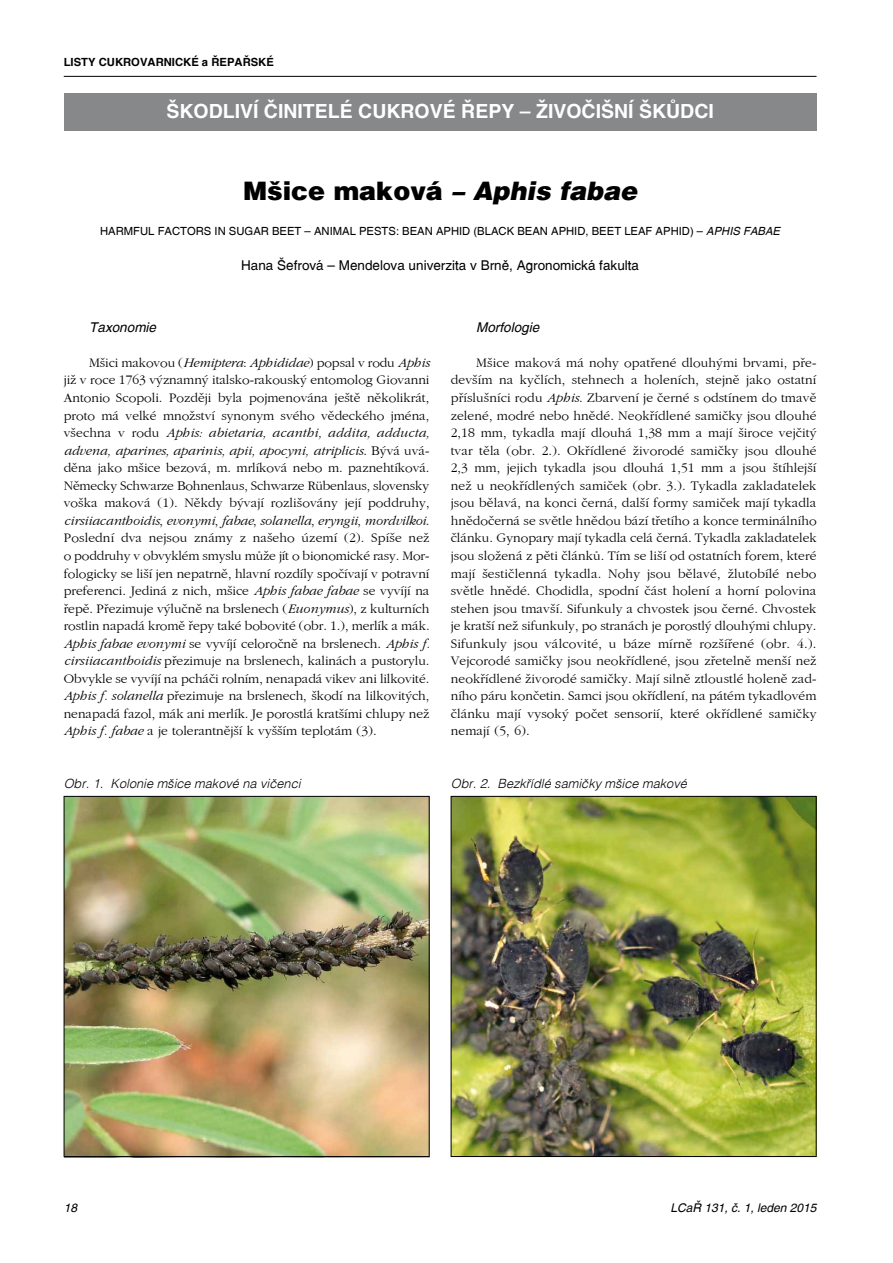
<style>
.page{position:relative;width:893px;height:1263px;background:#fff}
.page>*{position:absolute;margin:0;border:0;box-sizing:border-box;transform-origin:0 0}
.t1{font:25.5px "Switzerland Black Plain";color:#000}
.t2{font:700 19.5px "Switzerland";color:#fff}
.t3{font:13.5px/17.5px "Gatineau";letter-spacing:.005em;color:#000;text-align:justify}
.t4{font:13.5px "Switzerland Plain";color:#000}
.t5{font:italic 13.5px "Switzerland";color:#000}
.t6{font:italic 300 12.75px "Switzerland";color:#000}
.t7{font:italic 12px "Switzerland";color:#000}
.t8{font:11.25px "Switzerland Plain";color:#000}
.t9{font:700 11.25px "Switzerland";color:#000}
.s1{font-family:"Switzerland";font-weight:900;font-style:italic}
.s2{font-family:"Switzerland";font-style:italic}
.s3{font-style:italic}
</style>
<div class="page">
<hr style="left:64px;top:76px;width:752px;height:1px;background:#000">
<div style="left:64px;top:94px;width:752px;height:37px;background:#87888a"></div>
<img style="left:64px;top:798px;width:365px;height:360px">
<div style="left:64px;top:796px;width:365px;height:361px;border:1px solid #000"></div>
<img style="left:453px;top:798px;width:361px;height:357px">
<div style="left:451px;top:796px;width:365px;height:361px;border:1px solid #000"></div>
<p class="t9" style="left:64px;top:55px;width:212px">LISTY CUKROVARNICKÉ A ŘEPAŘSKÉ</p>
<h2 class="t2" style="left:166px;top:100px;width:123px">ŠKODLIVÍ ČINITELÉ</h2>
<h2 class="t2" style="left:358px;top:100px;width:15px">CUKROVÉ</h2>
<h2 class="t2" style="left:461px;top:100px;width:14px">ŘEPY</h2>
<h2 class="t2" style="left:520px;top:100px;width:185px">– ŽIVOČIŠNÍ ŠKŮDCI</h2>
<h1 class="t1" style="left:243px;top:174px;width:395px">Mšice maková <span class="s1">– Aphis fabae</span></h1>
<p class="t8" style="left:100px;top:224px;width:681px">HARMFUL FACTORS IN SUGAR BEET – ANIMAL PESTS: BEAN APHID (BLACK BEAN APHID, BEET LEAF APHID) – <span class="s2">Aphis fabae</span></p>
<p class="t4" style="left:241px;top:257px;width:399px">HANA ŠEFROVÁ – MENDELOVA UNIVERZITA V BRNĚ, AGRONOMICKÁ FAKULTA</p>
<p class="t5" style="left:89px;top:319px;width:69px">Taxonomie</p>
<p class="t3" style="left:64px;top:354px;width:367px;text-indent:26px">Mšici makovou (<span class="s3">Hemiptera</span>: <span class="s3">Aphididae</span>) popsal v rodu <span class="s3">Aphis </span>již v roce 1763 významný italsko-rakouský entomolog Giovanni Antonio Scopoli. Později byla pojmenována ještě několikrát, proto má velké množství synonym svého vědeckého jména, všechna v rodu <span class="s3">Aphis: abietaria, acanthi, addita, adducta, advena, aparines, aparinis, apii, apocyni, atriplicis</span>. Bývá uvá&shy;děna jako mšice bezová, m. mrlíková nebo m. paznehtíková.<br>Německy Schwarze Bohnenlaus, Schwarze Rübenlaus, slovensky voška maková (1). Někdy bývají rozlišovány její poddruhy, <span class="s3">cirsiiacanthoidis</span>, <span class="s3">evonymi</span>, <span class="s3">fabae</span>, <span class="s3">solanella</span>, <span class="s3">eryngii</span>, <span class="s3">mordvilkoi</span>.<br>Poslední dva nejsou známy z našeho území (2). Spíše než o poddruhy v obvyklém smyslu může jít o bionomické rasy. Mor&shy;fologicky se liší jen nepatrně, hlavní rozdíly spočívají v potravní preferenci. Jediná z nich, mšice <span class="s3">Aphis fabae fabae</span> se vyvíjí na řepě. Přezimuje výlučně na brslenech (<span class="s3">Euonymus</span>), z kulturních rostlin napadá kromě řepy také bobovité (obr. 1.), merlík a mák.<br><span class="s3">Aphis fabae evonymi</span> se vyvíjí celoročně na brslenech. <span class="s3">Aphis f. cirsiiacanthoidis</span> přezimuje na brslenech, kalinách a pustorylu.<br>Obvykle se vyvíjí na pcháči rolním, nenapadá vikev ani lilkovité.<br><span class="s3">Aphis f. solanella</span> přezimuje na brslenech, škodí na lilkovitých, nenapadá fazol, mák ani merlík. Je porostlá kratšími chlupy než <span class="s3">Aphis f. fabae</span> a je tolerantnější k vyšším teplotám (3).</p>
<p class="t5" style="left:476px;top:319px;width:65px">Morfologie</p>
<p class="t3" style="left:451px;top:354px;width:367px;text-indent:26px">Mšice maková má nohy opatřené dlouhými brvami, pře&shy;devším na kyčlích, stehnech a holeních, stejně jako ostatní příslušníci rodu <span class="s3">Aphis</span>. Zbarvení je černé s odstínem do tmavě zelené, modré nebo hnědé. Neokřídlené samičky jsou dlouhé 2,18 mm, tykadla mají dlouhá 1,38 mm a mají široce vejčitý tvar těla (obr. 2.). Okřídlené živorodé samičky jsou dlouhé 2,3 mm, jejich tykadla jsou dlouhá 1,51 mm a jsou štíhlejší než u neokřídlených samiček (obr. 3.). Tykadla zakladatelek jsou bělavá, na konci černá, další formy samiček mají tykadla hnědočerná se světle hnědou bází třetího a konce terminálního článku. Gynopary mají tykadla celá černá. Tykadla zakladatelek jsou složená z pěti článků. Tím se liší od ostatních forem, které mají šestičlenná tykadla. Nohy jsou bělavé, žlutobílé nebo světle hnědé. Chodidla, spodní část holení a horní polovina stehen jsou tmavší. Sifunkuly a chvostek jsou černé. Chvostek je kratší než sifunkuly, po stranách je porostlý dlouhými chlupy.<br>Sifunkuly jsou válcovité, u báze mírně rozšířené (obr. 4.).<br>Vejcorodé samičky jsou neokřídlené, jsou zřetelně menší než neokřídlené živorodé samičky. Mají silně ztloustlé holeně zad&shy;ního páru končetin. Samci jsou okřídlení, na pátém tykadlovém článku mají vysoký počet sensorií, které okřídlené samičky nemají (5, 6).</p>
<p class="t6" style="left:64px;top:775px;width:238px">Obr. 1. Kolonie mšice makové na vičenci</p>
<p class="t6" style="left:451px;top:775px;width:238px">Obr. 2. Bezkřídlé samičky mšice makové</p>
<p class="t7" style="left:64px;top:1201px;width:15px">18</p>
<p class="t7" style="left:670px;top:1201px;width:148px">LCaŘ 131, č. 1, leden 2015</p>
</div>
